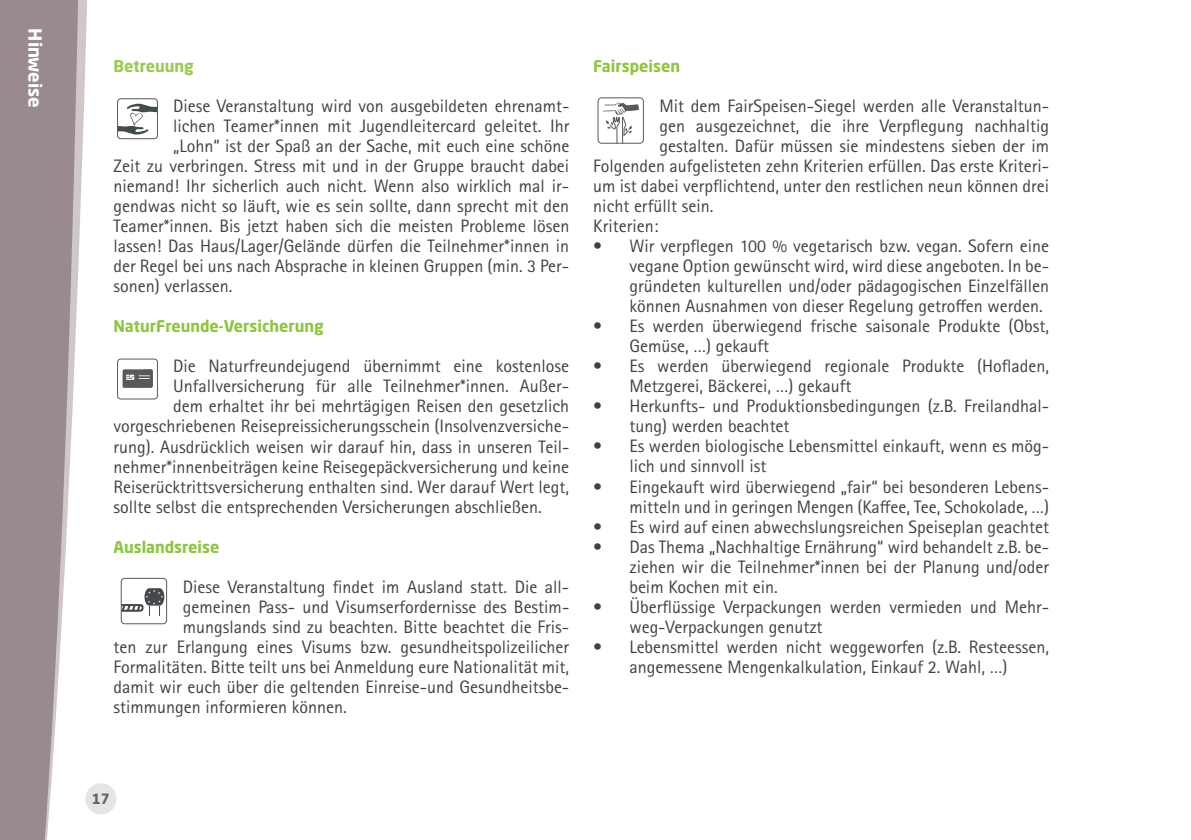
<style>
.page{position:relative;width:1191px;height:840px;background:#fff}
.page>*{position:absolute;margin:0;border:0;box-sizing:border-box;transform-origin:0 0}
.t1{font:18px/20px "Rotis Sans Serif Std";color:#414042}
.t2{font:700 18px "Neo Sans Pro";color:#fff}
.t3{font:700 16px "Neo Sans Pro";color:#8dc63f}
.t4{font:700 16px "Neo Sans Pro";color:#98cb4f}
.t5{font:700 14px "Neo Sans Pro";color:#636466}
</style>
<div class="page">
<div style="left:117px;top:98px;width:41px;height:41px;border:1px solid #58595b;border-radius:3px"></div>
<svg style="left:118px;top:103px;width:39px;height:32px"></svg>
<svg style="left:123px;top:369px;width:30px;height:18px"></svg>
<div style="left:117px;top:358px;width:41px;height:41px;border:1px solid #58595b;border-radius:3px"></div>
<div style="left:121px;top:577px;width:46px;height:47px;border:1px solid #58595b;border-radius:4px"></div>
<svg style="left:120px;top:588px;width:44px;height:27px"></svg>
<div style="left:597px;top:97px;width:47px;height:47px;border:1px solid #58595b;border-radius:4px"></div>
<svg style="left:602px;top:102px;width:37px;height:42px"></svg>
<div style="left:85px;top:782px;width:31px;height:32px;background:#e4e5e6;border-radius:50%"></div>
<svg style="left:0;top:0;width:90px;height:839px;background:#a89c9e"></svg>
<p class="t2" style="left:47px;top:28px;width:81px;rotate:90deg">Hinweise</p>
<p class="t4" style="left:113px;top:56px;width:82px">Betreuung</p>
<p class="t1" style="left:173px;top:96px;width:398px">Diese Veranstaltung wird von ausgebildeten ehrenamt-</p>
<p class="t1" style="left:173px;top:116px;width:398px">lichen Teamer*innen mit Jugendleitercard geleitet. Ihr</p>
<p class="t1" style="left:173px;top:136px;width:398px">„Lohn“ ist der Spaß an der Sache, mit euch eine schöne</p>
<p class="t1" style="left:113px;top:156px;width:457px">Zeit zu verbringen. Stress mit und in der Gruppe braucht dabei</p>
<p class="t1" style="left:113px;top:176px;width:457px">niemand! Ihr sicherlich auch nicht. Wenn also wirklich mal ir-</p>
<p class="t1" style="left:113px;top:196px;width:457px">gendwas nicht so läuft, wie es sein sollte, dann sprecht mit den</p>
<p class="t1" style="left:113px;top:216px;width:457px">Teamer*innen. Bis jetzt haben sich die meisten Probleme lösen</p>
<p class="t1" style="left:113px;top:236px;width:457px">lassen! Das Haus/Lager/Gelände dürfen die Teilnehmer*innen in</p>
<p class="t1" style="left:113px;top:256px;width:457px">der Regel bei uns nach Absprache in kleinen Gruppen (min. 3 Per-</p>
<p class="t1" style="left:113px;top:276px;width:120px">sonen) verlassen.</p>
<p class="t3" style="left:113px;top:316px;width:212px">NaturFreunde-Versicherung</p>
<p class="t1" style="left:173px;top:356px;width:398px">Die Naturfreundejugend übernimmt eine kostenlose</p>
<p class="t1" style="left:173px;top:376px;width:398px">Unfallversicherung für alle Teilnehmer*innen. Außer-</p>
<p class="t1" style="left:173px;top:396px;width:398px">dem erhaltet ihr bei mehrtägigen Reisen den gesetzlich</p>
<p class="t1" style="left:113px;top:416px;width:457px">vorgeschriebenen Reisepreissicherungsschein (Insolvenzversiche-</p>
<p class="t1" style="left:113px;top:436px;width:457px">rung). Ausdrücklich weisen wir darauf hin, dass in unseren Teil-</p>
<p class="t1" style="left:113px;top:456px;width:457px">nehmer*innenbeiträgen keine Reisegepäckversicherung und keine</p>
<p class="t1" style="left:113px;top:476px;width:457px">Reiserücktrittsversicherung enthalten sind. Wer darauf Wert legt,</p>
<p class="t1" style="left:113px;top:496px;width:430px">sollte selbst die entsprechenden Versicherungen abschließen.</p>
<p class="t3" style="left:113px;top:536px;width:108px">Auslandsreise</p>
<p class="t1" style="left:183px;top:576px;width:388px">Diese Veranstaltung findet im Ausland statt. Die all-</p>
<p class="t1" style="left:183px;top:596px;width:388px">gemeinen Pass- und Visumserfordernisse des Bestim-</p>
<p class="t1" style="left:183px;top:616px;width:388px">mungslands sind zu beachten. Bitte beachtet die Fris-</p>
<p class="t1" style="left:113px;top:636px;width:457px">ten zur Erlangung eines Visums bzw. gesundheitspolizeilicher</p>
<p class="t1" style="left:113px;top:656px;width:457px">Formalitäten. Bitte teilt uns bei Anmeldung eure Nationalität mit,</p>
<p class="t1" style="left:113px;top:676px;width:457px">damit wir euch über die geltenden Einreise-und Gesundheitsbe-</p>
<p class="t1" style="left:113px;top:696px;width:235px">stimmungen informieren können.</p>
<p class="t3" style="left:593px;top:56px;width:88px">Fairspeisen</p>
<p class="t1" style="left:659px;top:96px;width:391px">Mit dem FairSpeisen-Siegel werden alle Veranstaltun-</p>
<p class="t1" style="left:659px;top:116px;width:391px">gen ausgezeichnet, die ihre Verpflegung nachhaltig</p>
<p class="t1" style="left:659px;top:136px;width:391px">gestalten. Dafür müssen sie mindestens sieben der im</p>
<p class="t1" style="left:593px;top:156px;width:457px">Folgenden aufgelisteten zehn Kriterien erfüllen. Das erste Kriteri-</p>
<p class="t1" style="left:593px;top:176px;width:457px">um ist dabei verpflichtend, unter den restlichen neun können drei</p>
<p class="t1" style="left:593px;top:196px;width:121px">nicht erfüllt sein.</p>
<p class="t1" style="left:593px;top:216px;width:66px">Kriterien:</p>
<p class="t1" style="left:629px;top:236px;width:421px;text-align:justify;text-indent:-36px">• Wir verpflegen 100 % vegetarisch bzw. vegan. Sofern eine vegane Option gewünscht wird, wird diese angeboten. In be&shy;gründeten kulturellen und/oder pädagogischen Einzelfällen können Ausnahmen von dieser Regelung getroffen werden.</p>
<p class="t1" style="left:629px;top:316px;width:421px;text-indent:-36px">• Es werden überwiegend frische saisonale Produkte (Obst,<br>Gemüse, …) gekauft</p>
<p class="t1" style="left:629px;top:356px;width:421px;text-indent:-36px">• Es werden überwiegend regionale Produkte (Hofladen,<br>Metzgerei, Bäckerei, …) gekauft</p>
<p class="t1" style="left:629px;top:396px;width:421px;text-indent:-36px">• Herkunfts- und Produktionsbedingungen (z.B. Freilandhal&shy;tung) werden beachtet</p>
<p class="t1" style="left:629px;top:436px;width:421px;text-indent:-36px">• Es werden biologische Lebensmittel einkauft, wenn es mög&shy;lich und sinnvoll ist</p>
<p class="t1" style="left:593px;top:476px;width:457px;text-align:right">• Eingekauft wird überwiegend „fair“ bei besonderen Lebens&shy;mitteln und in geringen Mengen (Kaffee, Tee, Schokolade, …)</p>
<p class="t1" style="left:593px;top:516px;width:457px">• Es wird auf einen abwechslungsreichen Speiseplan geachtet</p>
<p class="t1" style="left:629px;top:536px;width:421px;text-align:justify;text-indent:-36px">• Das Thema „Nachhaltige Ernährung“ wird behandelt z.B. be&shy;ziehen wir die Teilnehmer*innen bei der Planung und/oder beim Kochen mit ein.</p>
<p class="t1" style="left:629px;top:596px;width:421px;text-indent:-36px">• Überflüssige Verpackungen werden vermieden und Mehr&shy;weg-Verpackungen genutzt</p>
<p class="t1" style="left:593px;top:636px;width:457px;text-align:center">• Lebensmittel werden nicht weggeworfen (z.B. Resteessen, angemessene Mengenkalkulation, Einkauf 2. Wahl, …)</p>
<p class="t5" style="left:92px;top:789px;width:20px">17</p>
</div>
